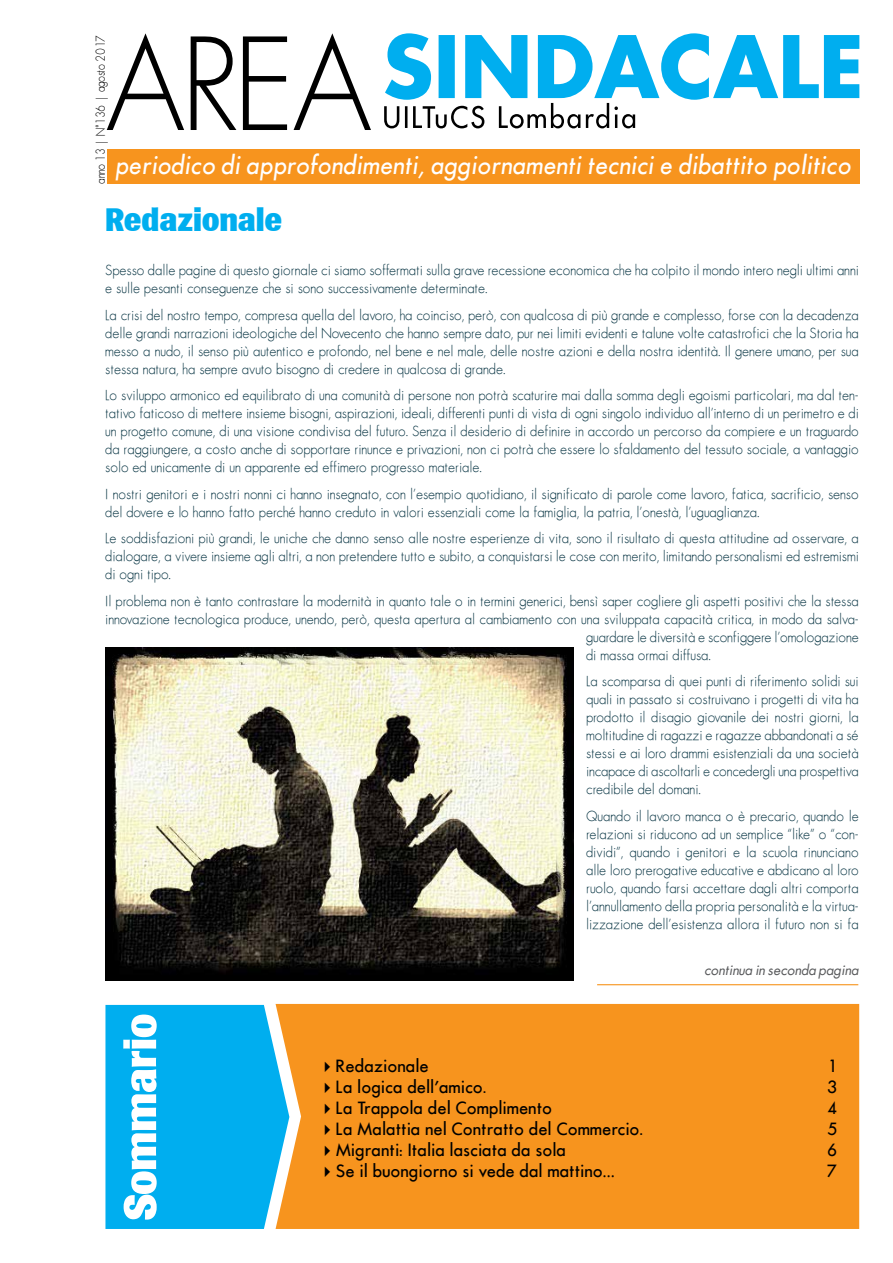
<style>
.page{position:relative;width:893px;height:1263px;background:#fff}
.page>*{position:absolute;margin:0;border:0;box-sizing:border-box;transform-origin:0 0}
.t1{font:800 33px "Brown";color:#00aeef}
.t2{font:24px "Futura ICG Oblique";letter-spacing:.01em;color:#fff;scale:.96 1}
.t3{font:16.5px "Futura ICG";color:#000}
.t4{font:13.5px/18px "Futura ICG Light";color:#063342;text-align:justify}
.t5{font:italic 13.5px "Futura ICG Book";letter-spacing:-.005em;color:#58595b}
.t6{font:12px "Futura ICG Light";letter-spacing:-.03em;color:#000;scale:.86 1}
</style>
<div class="page">
<div style="left:276px;top:1004px;width:583px;height:225px;background:#f7941e"></div>
<svg style="left:105px;top:1005px;width:184px;height:224px;background:#28b9ed"></svg>
<div style="left:107px;top:149px;width:752px;height:34px;background:#f7941e"></div>
<svg style="left:384px;top:33px;width:475px;height:95px"></svg>
<svg style="left:107px;top:33px;width:77px;height:97px"></svg>
<svg style="left:191px;top:36px;width:45px;height:94px"></svg>
<svg style="left:243px;top:36px;width:44px;height:94px"></svg>
<svg style="left:294px;top:33px;width:77px;height:97px"></svg>
<hr style="left:597px;top:984px;width:261px;height:1px;background:#f7941e">
<img style="left:105px;top:648px;width:468px;height:332px">
<svg style="left:325px;top:1061px;width:5px;height:11px"></svg>
<svg style="left:325px;top:1082px;width:5px;height:11px"></svg>
<svg style="left:325px;top:1103px;width:5px;height:11px"></svg>
<svg style="left:325px;top:1124px;width:5px;height:11px"></svg>
<svg style="left:325px;top:1145px;width:5px;height:11px"></svg>
<svg style="left:325px;top:1166px;width:5px;height:11px"></svg>
<p class="t6" style="left:92px;top:184px;width:175px;rotate:-90deg">anno 13 | N°136 | agosto 2017</p>
<h1 class="t1" style="left:105px;top:201px;width:178px">Redazionale</h1>
<p class="t4" style="left:105px;top:261px;width:755px">Spesso dalle pagine di questo giornale ci siamo soffermati sulla grave recessione economica che ha colpito il mondo intero negli ultimi anni e sulle pesanti conseguenze che si sono successivamente determinate.</p>
<p class="t4" style="left:105px;top:305px;width:755px">La crisi del nostro tempo, compresa quella del lavoro, ha coinciso, però, con qualcosa di più grande e complesso, forse con la decadenza delle grandi narrazioni ideologiche del Novecento che hanno sempre dato, pur nei limiti evidenti e talune volte catastrofici che la Storia ha messo a nudo, il senso più autentico e profondo, nel bene e nel male, delle nostre azioni e della nostra identità. Il genere umano, per sua stessa natura, ha sempre avuto bisogno di credere in qualcosa di grande.</p>
<p class="t4" style="left:105px;top:386px;width:755px">Lo sviluppo armonico ed equilibrato di una comunità di persone non potrà scaturire mai dalla somma degli egoismi particolari, ma dal ten&shy;tativo faticoso di mettere insieme bisogni, aspirazioni, ideali, differenti punti di vista di ogni singolo individuo all’interno di un perimetro e di un progetto comune, di una visione condivisa del futuro. Senza il desiderio di definire in accordo un percorso da compiere e un traguardo da raggiungere, a costo anche di sopportare rinunce e privazioni, non ci potrà che essere lo sfaldamento del tessuto sociale, a vantaggio solo ed unicamente di un apparente ed effimero progresso materiale.</p>
<p class="t4" style="left:105px;top:484px;width:755px">I nostri genitori e i nostri nonni ci hanno insegnato, con l’esempio quotidiano, il significato di parole come lavoro, fatica, sacrificio, senso del dovere e lo hanno fatto perché hanno creduto in valori essenziali come la famiglia, la patria, l’onestà, l’uguaglianza.</p>
<p class="t4" style="left:105px;top:529px;width:755px">Le soddisfazioni più grandi, le uniche che danno senso alle nostre esperienze di vita, sono il risultato di questa attitudine ad osservare, a dialogare, a vivere insieme agli altri, a non pretendere tutto e subito, a conquistarsi le cose con merito, limitando personalismi ed estremismi di ogni tipo.</p>
<p class="t4" style="left:105px;top:591px;width:755px">Il problema non è tanto contrastare la modernità in quanto tale o in termini generici, bensì saper cogliere gli aspetti positivi che la stessa</p>
<p class="t4" style="left:105px;top:609px;width:755px">innovazione tecnologica produce, unendo, però, questa apertura al cambiamento con una sviluppata capacità critica, in modo da salva-</p>
<p class="t4" style="left:586px;top:627px;width:274px">guardare le diversità e sconfiggere l’omologazione</p>
<p class="t4" style="left:586px;top:645px;width:126px">di massa ormai diffusa.</p>
<p class="t4" style="left:586px;top:672px;width:274px">La scomparsa di quei punti di riferimento solidi sui quali in passato si costruivano i progetti di vita ha prodotto il disagio giovanile dei nostri giorni, la moltitudine di ragazzi e ragazze abbandonati a sé stessi e ai loro drammi esistenziali da una società incapace di ascoltarli e concedergli una prospettiva credibile del domani.</p>
<p class="t4" style="left:586px;top:806px;width:274px">Quando il lavoro manca o è precario, quando le relazioni si riducono ad un semplice “like” o “con&shy;dividi”, quando i genitori e la scuola rinunciano alle loro prerogative educative e abdicano al loro ruolo, quando farsi accettare dagli altri comporta l’annullamento della propria personalità e la virtua&shy;lizzazione dell’esistenza allora il futuro non si fa</p>
<h2 class="t2" style="left:115px;top:149px;width:768px">periodico di approfondimenti, aggiornamenti tecnici e dibattito politico</h2>
<p class="t5" style="left:704px;top:961px;width:156px">continua in seconda pagina</p>
<p class="t3" style="left:336px;top:1055px;width:94px">Redazionale</p>
<p class="t3" style="left:827px;top:1055px;width:12px">1</p>
<p class="t3" style="left:336px;top:1076px;width:152px">La logica dell’amico.</p>
<p class="t3" style="left:827px;top:1076px;width:12px">3</p>
<p class="t3" style="left:336px;top:1097px;width:218px">La Trappola del Complimento</p>
<p class="t3" style="left:827px;top:1097px;width:12px">4</p>
<p class="t3" style="left:336px;top:1118px;width:309px">La Malattia nel Contratto del Commercio.</p>
<p class="t3" style="left:827px;top:1118px;width:12px">5</p>
<p class="t3" style="left:336px;top:1139px;width:232px">Migranti: Italia lasciata da sola</p>
<p class="t3" style="left:827px;top:1139px;width:12px">6</p>
<p class="t3" style="left:336px;top:1160px;width:281px">Se il buongiorno si vede dal mattino…</p>
<p class="t3" style="left:827px;top:1160px;width:12px">7</p>
</div>
